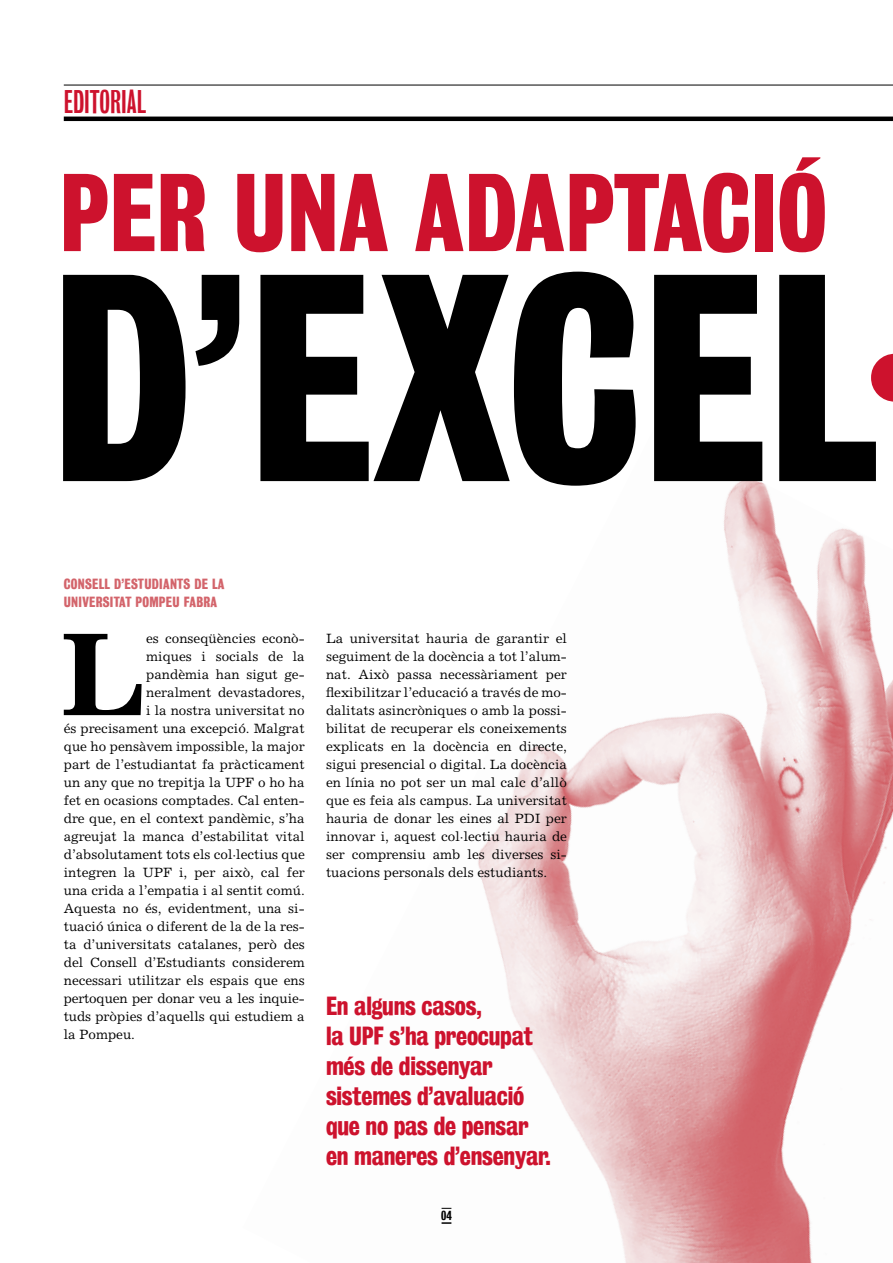
<style>
.page{position:relative;width:893px;height:1263px;background:#fff}
.page>*{position:absolute;margin:0;border:0;box-sizing:border-box;transform-origin:0 0}
.t1{font:268.5px "Bureau Grotesque Three Seven";color:#000}
.t2{font:700 118.8px "Excelsior";color:#000}
.t3{font:100.5px "Bureau Grotesque Three Seven";color:#cd122d}
.t4{font:30px "Bureau Grotesque One Three";color:#cd122d}
.t5{font:24px/30px "Bureau Grotesque Three Seven";letter-spacing:-.01em;color:#cd122d}
.t6{font:13.5px/18px "Excelsior";color:#000;text-align:justify}
.t7{font:13.5px/18px "Bureau Grotesque Three Seven";letter-spacing:.02em;color:#d3646b}
.t8{font:12px "Bureau Grotesque Three Five";color:#000}
</style>
<div class="page">
<hr style="left:64px;top:85px;width:829px;height:1px;background:#000">
<hr style="left:64px;top:117px;width:829px;height:4px;background:#000">
<img style="left:441px;top:479px;width:452px;height:784px">
<svg style="left:442px;top:1222px;width:9px;height:2px"></svg>
<h3 class="t4" style="left:64px;top:85px;width:84px">EDITORIAL</h3>
<h3 class="t3" style="left:60px;top:155px;width:769px">PER UNA ADAPTACIÓ</h3>
<h1 class="t1" style="left:51px;top:224px;width:828px">D’EXCEL</h1>
<p class="t7" style="left:64px;top:575px;width:162px">CONSELL D’ESTUDIANTS DE LA<br>UNIVERSITAT POMPEU FABRA</p>
<h2 class="t2" style="left:60px;top:602px;width:87px">L</h2>
<p class="t6" style="left:146px;top:629px;width:160px">es conseqüències econò-</p>
<p class="t6" style="left:146px;top:647px;width:160px">miques i socials de la</p>
<p class="t6" style="left:146px;top:665px;width:160px">pandèmia han sigut ge-</p>
<p class="t6" style="left:146px;top:683px;width:160px">neralment devastadores,</p>
<p class="t6" style="left:146px;top:701px;width:160px">i la nostra universitat no</p>
<p class="t6" style="left:64px;top:719px;width:242px">és precisament una excepció. Malgrat</p>
<p class="t6" style="left:64px;top:737px;width:242px">que ho pensàvem impossible, la major</p>
<p class="t6" style="left:64px;top:755px;width:242px">part de l’estudiantat fa pràcticament</p>
<p class="t6" style="left:64px;top:773px;width:242px">un any que no trepitja la UPF o ho ha</p>
<p class="t6" style="left:64px;top:791px;width:242px">fet en ocasions comptades. Cal enten-</p>
<p class="t6" style="left:64px;top:809px;width:242px">dre que, en el context pandèmic, s’ha</p>
<p class="t6" style="left:64px;top:827px;width:242px">agreujat la manca d’estabilitat vital</p>
<p class="t6" style="left:64px;top:845px;width:242px">d’absolutament tots els col·lectius que</p>
<p class="t6" style="left:64px;top:863px;width:242px">integren la UPF i, per això, cal fer</p>
<p class="t6" style="left:64px;top:881px;width:242px">una crida a l’empatia i al sentit comú.</p>
<p class="t6" style="left:64px;top:899px;width:242px">Aquesta no és, evidentment, una si-</p>
<p class="t6" style="left:64px;top:917px;width:242px">tuació única o diferent de la de la res-</p>
<p class="t6" style="left:64px;top:935px;width:242px">ta d’universitats catalanes, però des</p>
<p class="t6" style="left:64px;top:953px;width:242px">del Consell d’Estudiants considerem</p>
<p class="t6" style="left:64px;top:971px;width:242px">necessari utilitzar els espais que ens</p>
<p class="t6" style="left:64px;top:989px;width:242px">pertoquen per donar veu a les inquie-</p>
<p class="t6" style="left:64px;top:1007px;width:242px">tuds pròpies d’aquells qui estudiem a</p>
<p class="t6" style="left:64px;top:1025px;width:73px">la Pompeu.</p>
<p class="t6" style="left:326px;top:629px;width:242px">La universitat hauria de garantir el seguiment de la docència a tot l’alum&shy;nat. Això passa necessàriament per flexibilitzar l’educació a través de mo&shy;dalitats asincròniques o amb la possi&shy;bilitat de recuperar els coneixements explicats en la docència en directe, sigui presencial o digital. La docència en línia no pot ser un mal calc d’allò que es feia als campus. La universitat hauria de donar les eines al PDI per innovar i, aquest col·lectiu hauria de ser comprensiu amb les diverses si&shy;tuacions personals dels estudiants.</p>
<h3 class="t5" style="left:326px;top:991px;width:226px">En alguns casos,<br>la UPF s’ha preocupat més de dissenyar sistemes d’avaluació que no pas de pensar en maneres d’ensenyar.</h3>
<p class="t8" style="left:441px;top:1208px;width:12px">04</p>
</div>
